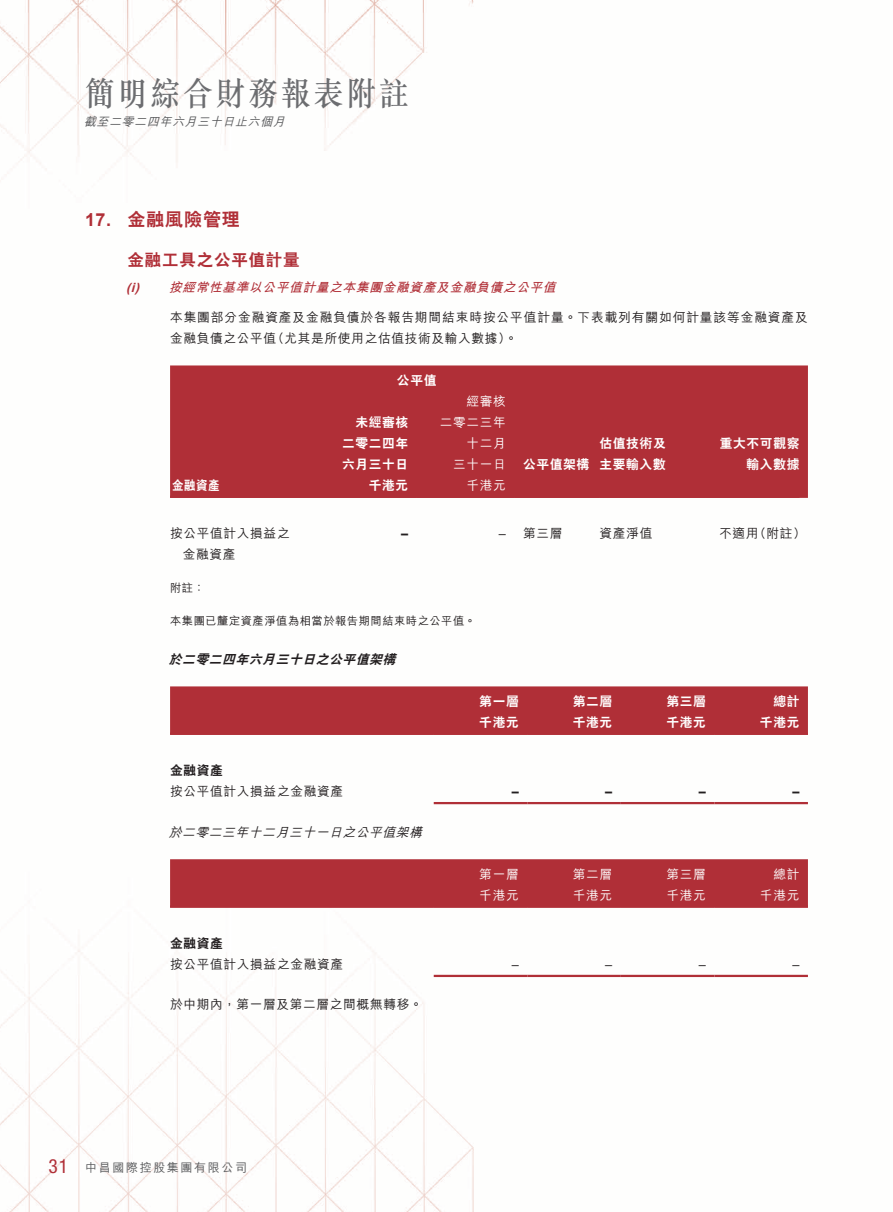
<style>
.page{position:relative;width:893px;height:1212px;background:#fff}
.page>*{position:absolute;margin:0;border:0;box-sizing:border-box;transform-origin:0 0}
.t1{font:500 33px "M Sung HK";letter-spacing:.1em;color:#6c6d70;scale:.9 1}
.t2{font:condensed 19.5px "Helvetica Neue LT Std";color:#b02f37}
.t3{font:800 18px "C Hei 2 HK";letter-spacing:.05em;color:#b02f37}
.t4{font:700 18px "Arial";color:#b02f37}
.t5{font:800 16.5px "C Hei 2 HK";letter-spacing:.05em;color:#b02f37}
.t6{font:500 12.75px/21px "M Hei HK";letter-spacing:.05em;color:#231f20}
.t7{font:800 12.75px/21px "C Hei 2 HK";letter-spacing:.05em;color:#fff;text-align:justify}
.t8{font:500 12.75px/21px "M Hei HK";letter-spacing:.05em;color:#fff;text-align:right}
.t9{font:italic 700 12.75px "M Hei HK";color:#b02f37}
.t10{font:italic 500 12.75px "M Hei HK";color:#231f20}
.t11{font:italic 800 12.75px "C Hei 2 HK";color:#231f20}
.t12{font:800 12.75px "C Hei 2 HK";letter-spacing:.05em;color:#231f20}
.t13{font:700 12.75px "Arial";color:#231f20}
.t14{font:12.75px "Arial";color:#231f20}
.t15{font:800 12.75px "C Hei 2 HK";letter-spacing:.05em;color:#fff;scale:.9 1}
.t16{font:italic 700 12.75px "Arial";color:#b02f37}
.t17{font:italic 500 12px "M Hei HK";color:#57585a}
.t18{font:500 12px "M Hei HK";letter-spacing:.14em;color:#57585a}
.t19{font:500 11.25px "M Hei HK";letter-spacing:.05em;color:#231f20}
</style>
<div class="page">
<img style="left:0;top:0;width:808px;height:1212px">
<div style="left:170px;top:365px;width:638px;height:133px;background:#b02f37"></div>
<hr style="left:170px;top:496px;width:149px;height:2px;background:#b02f37">
<hr style="left:319px;top:496px;width:98px;height:2px;background:#b02f37">
<hr style="left:417px;top:496px;width:97px;height:2px;background:#b02f37">
<hr style="left:514px;top:496px;width:86px;height:2px;background:#b02f37">
<hr style="left:600px;top:496px;width:106px;height:2px;background:#b02f37">
<hr style="left:706px;top:496px;width:93px;height:2px;background:#b02f37">
<div style="left:170px;top:686px;width:638px;height:46px;background:#b02f37"></div>
<hr style="left:170px;top:732px;width:264px;height:3px;background:#b02f37">
<hr style="left:434px;top:732px;width:93px;height:3px;background:#b02f37">
<hr style="left:527px;top:732px;width:94px;height:3px;background:#b02f37">
<hr style="left:621px;top:732px;width:93px;height:3px;background:#b02f37">
<hr style="left:714px;top:732px;width:94px;height:3px;background:#b02f37">
<hr style="left:434px;top:802px;width:93px;height:2px;background:#b02f37">
<hr style="left:527px;top:802px;width:94px;height:2px;background:#b02f37">
<hr style="left:621px;top:802px;width:93px;height:2px;background:#b02f37">
<hr style="left:714px;top:802px;width:94px;height:2px;background:#b02f37">
<div style="left:170px;top:859px;width:638px;height:46px;background:#b02f37"></div>
<hr style="left:170px;top:905px;width:264px;height:3px;background:#b02f37">
<hr style="left:434px;top:905px;width:93px;height:3px;background:#b02f37">
<hr style="left:527px;top:905px;width:94px;height:3px;background:#b02f37">
<hr style="left:621px;top:905px;width:93px;height:3px;background:#b02f37">
<hr style="left:714px;top:905px;width:94px;height:3px;background:#b02f37">
<hr style="left:434px;top:975px;width:93px;height:2px;background:#b02f37">
<hr style="left:527px;top:975px;width:94px;height:2px;background:#b02f37">
<hr style="left:621px;top:975px;width:93px;height:2px;background:#b02f37">
<hr style="left:714px;top:975px;width:94px;height:2px;background:#b02f37">
<h1 class="t1" style="left:85px;top:71px;width:361px">簡明綜合財務報表附註</h1>
<p class="t17" style="left:84px;top:112px;width:207px">截至二零二四年六月三十日止六個月</p>
<h3 class="t4" style="left:85px;top:206px;width:28px">17.</h3>
<h3 class="t3" style="left:128px;top:207px;width:114px">金融風險管理</h3>
<p class="t5" style="left:128px;top:249px;width:174px">金融工具之公平值計量</p>
<p class="t9" style="left:169px;top:278px;width:393px">按經常性基準以公平值計量之本集團金融資產及金融負債之公平值</p>
<p class="t16" style="left:126px;top:279px;width:15px">i(</p>
<p class="t16" style="left:135px;top:279px;width:11px">)</p>
<p class="t6" style="left:271px;top:306px;width:538px;text-indent:-101px">本集團部分金融資產及金融負債於各報告期間結束時按公平值計量。下表載列有關如何計量該等金融資產及（尤其是所使用之估值技術及輸入數據。(</p>
<p class="t6" style="left:170px;top:327px;width:108px">金融負債之公平值</p>
<p class="t7" style="left:397px;top:370px;width:41px">公平值</p>
<p class="t7" style="left:342px;top:412px;width:68px;text-indent:13px">未經審核二零二四年六月三十日</p>
<p class="t8" style="left:440px;top:390px;width:68px">經審核<br>二零二三年十二月</p>
<p class="t8" style="left:453px;top:453px;width:54px">三十一日</p>
<p class="t7" style="left:523px;top:454px;width:68px">公平值架構</p>
<p class="t7" style="left:600px;top:433px;width:68px">估值技術及主要輸入數</p>
<p class="t7" style="left:720px;top:433px;width:81px;text-align:right">重大不可觀察輸入數據</p>
<p class="t15" style="left:172px;top:477px;width:54px">金融資產</p>
<p class="t6" style="left:183px;top:522px;width:108px;text-indent:-13px">按公平值計入損益之金融資產</p>
<p class="t6" style="left:753px;top:522px;width:54px">（附註(</p>
<p class="t7" style="left:369px;top:475px;width:41px">千港元</p>
<p class="t8" style="left:467px;top:474px;width:41px">千港元</p>
<p class="t6" style="left:719px;top:522px;width:41px">不適用</p>
<p class="t6" style="left:600px;top:522px;width:54px">資產淨值</p>
<p class="t6" style="left:523px;top:522px;width:41px">第三層</p>
<p class="t13" style="left:401px;top:525px;width:9px">–</p>
<p class="t14" style="left:499px;top:525px;width:9px">–</p>
<p class="t19" style="left:170px;top:580px;width:36px">附註：</p>
<p class="t19" style="left:170px;top:613px;width:307px">本集團已釐定資產淨值為相當於報告期間結束時之公平值。</p>
<p class="t11" style="left:169px;top:650px;width:233px">於二零二四年六月三十日之公平值架構</p>
<p class="t7" style="left:479px;top:691px;width:41px">第一層</p>
<p class="t12" style="left:170px;top:762px;width:54px">金融資產</p>
<p class="t6" style="left:170px;top:780px;width:175px">按公平值計入損益之金融資產</p>
<p class="t10" style="left:169px;top:823px;width:259px">於二零二三年十二月三十一日之公平值架構</p>
<p class="t12" style="left:170px;top:935px;width:54px">金融資產</p>
<p class="t6" style="left:170px;top:953px;width:175px">按公平值計入損益之金融資產</p>
<p class="t6" style="left:170px;top:993px;width:254px">於中期內，第一層及第二層之間概無轉移。</p>
<p class="t7" style="left:479px;top:712px;width:41px">千港元</p>
<p class="t13" style="left:512px;top:783px;width:9px">–</p>
<p class="t8" style="left:479px;top:862px;width:41px">第一層</p>
<p class="t8" style="left:479px;top:883px;width:41px">千港元</p>
<p class="t14" style="left:512px;top:956px;width:9px">–</p>
<p class="t7" style="left:573px;top:691px;width:41px">第二層</p>
<p class="t7" style="left:573px;top:712px;width:41px">千港元</p>
<p class="t13" style="left:605px;top:783px;width:9px">–</p>
<p class="t8" style="left:573px;top:862px;width:41px">第二層</p>
<p class="t8" style="left:573px;top:883px;width:41px">千港元</p>
<p class="t14" style="left:605px;top:956px;width:9px">–</p>
<p class="t7" style="left:666px;top:691px;width:41px">第三層</p>
<p class="t7" style="left:666px;top:712px;width:41px">千港元</p>
<p class="t13" style="left:699px;top:783px;width:9px">–</p>
<p class="t8" style="left:666px;top:862px;width:41px">第三層</p>
<p class="t8" style="left:666px;top:883px;width:41px">千港元</p>
<p class="t14" style="left:699px;top:956px;width:9px">–</p>
<p class="t7" style="left:773px;top:691px;width:28px">總計</p>
<p class="t7" style="left:760px;top:712px;width:41px">千港元</p>
<p class="t13" style="left:792px;top:783px;width:9px">–</p>
<p class="t8" style="left:773px;top:862px;width:28px">總計</p>
<p class="t8" style="left:760px;top:883px;width:41px">千港元</p>
<p class="t14" style="left:792px;top:956px;width:9px">–</p>
<h2 class="t2" style="left:48px;top:1155px;width:21px">31</h2>
<p class="t18" style="left:85px;top:1159px;width:164px">中昌國際控股集團有限公司</p>
</div>
